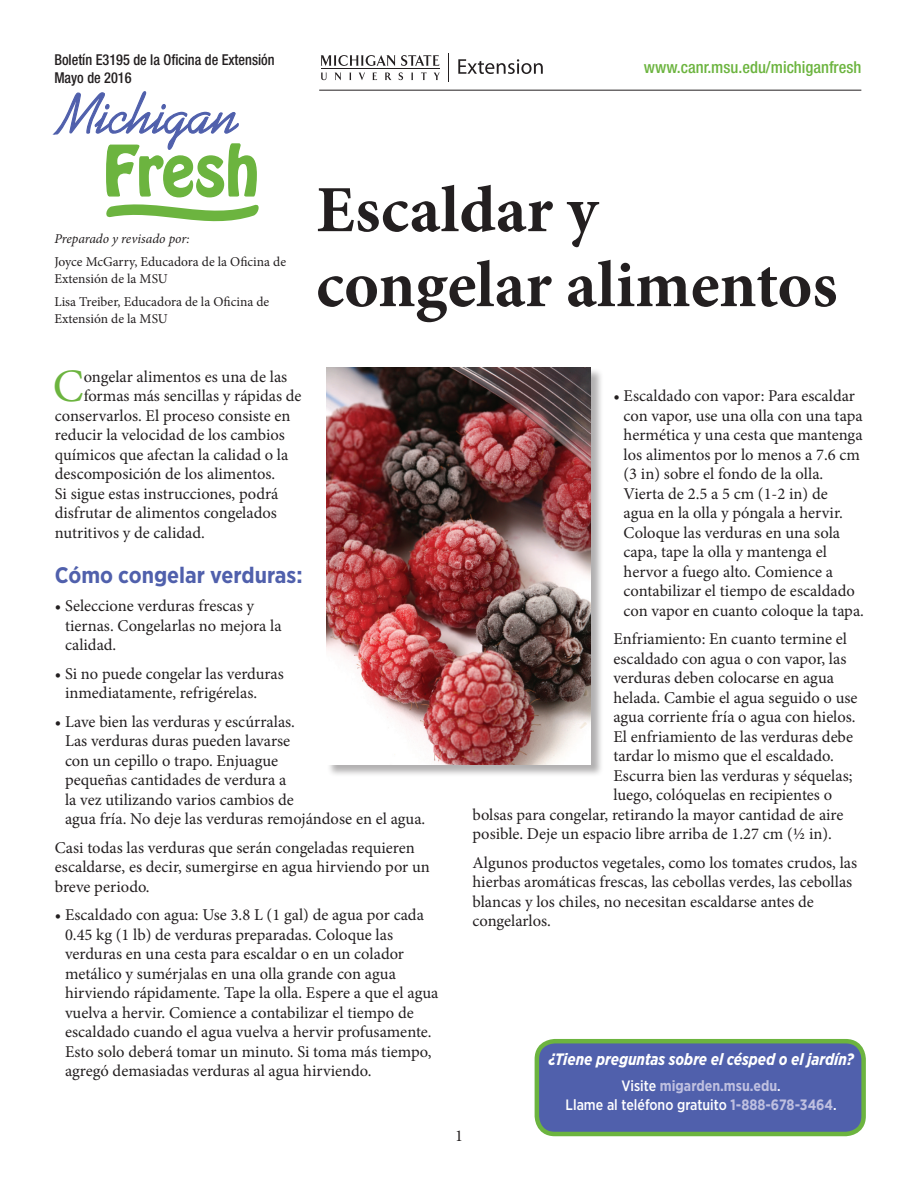
<style>
.page{position:relative;width:918px;height:1188px;background:#fff}
.page>*{position:absolute;margin:0;border:0;box-sizing:border-box;transform-origin:0 0}
.t1{font:700 66px/75px "Minion Pro";color:#231f20}
.p_drop-cap{font:46.5px "Minion Pro";color:#6cb43f}
.t2{font:700 22.5px "Gotham Narrow";color:#5060ac}
.ul{font:16.5px/19.5px "Minion Pro";color:#231f20}
.p_drop-cap-2{font:16.5px "Minion Pro";color:#231f20}
.t3{font:italic 700 16.5px "Gotham Narrow";color:#fff;scale:.95 1}
.t4{font:500 condensed 16.5px "Helvetica Neue LT Std";color:#6cb43f}
.t5{font:500 condensed 15px/18px "Helvetica Neue LT Std";color:#231f20;scale:.95 1}
.t6{font:500 15px "Gotham Narrow";color:#fff;scale:.95 1}
.t7{font:700 15px "Gotham Narrow";color:#bfc0e0;scale:.95 1}
.t8{font:13.5px/16.5px "Minion Pro";color:#231f20}
.t9{font:italic 13.5px "Minion Pro";letter-spacing:-.005em;color:#231f20}
.s1{color:#fff}
.s2{font-weight:500;color:#fff}
.s3{font-weight:700;color:#bfc0e0}
</style>
<div class="page">
<svg style="left:321px;top:73px;width:6px;height:7px"></svg>
<svg style="left:335px;top:73px;width:6px;height:7px"></svg>
<svg style="left:349px;top:73px;width:2px;height:7px"></svg>
<svg style="left:359px;top:73px;width:6px;height:7px"></svg>
<svg style="left:372px;top:73px;width:5px;height:7px"></svg>
<svg style="left:385px;top:73px;width:7px;height:7px"></svg>
<svg style="left:399px;top:72px;width:4px;height:8px"></svg>
<svg style="left:411px;top:73px;width:2px;height:7px"></svg>
<svg style="left:421px;top:73px;width:6px;height:7px"></svg>
<svg style="left:434px;top:73px;width:6px;height:7px"></svg>
<svg style="left:321px;top:55px;width:74px;height:11px"></svg>
<svg style="left:401px;top:55px;width:38px;height:11px"></svg>
<hr style="left:321px;top:68px;width:119px;height:1px;background:#231f20">
<svg style="left:458px;top:59px;width:85px;height:15px"></svg>
<hr style="left:319px;top:90px;width:542px;height:1px;background:#231f20">
<svg style="left:52px;top:91px;width:207px;height:130px"></svg>
<div style="left:326px;top:368px;width:278px;height:409px;background:#231f20;opacity:.35"></div>
<img style="left:326px;top:367px;width:265px;height:397px">
<div style="left:537px;top:1041px;width:327px;height:93px;background:#5060ac;border-radius:18px"></div>
<div style="left:535px;top:1039px;width:331px;height:97px;border:4px solid #6cb43f;border-radius:18px"></div>
<p class="t5" style="left:54px;top:50px;width:234px">Boletín E3195 de la Oficina de Extensión<br>Mayo de 2016</p>
<p class="t4" style="left:644px;top:57px;width:219px">www.canr.msu.edu/michiganfresh</p>
<p class="t9" style="left:54px;top:230px;width:137px">Preparado y revisado por:</p>
<p class="t8" style="left:54px;top:254px;width:233px">Joyce McGarry, Educadora de la Oficina de<br>Extensión de la MSU<span class="s1">.</span></p>
<p class="t8" style="left:54px;top:294px;width:216px">Lisa Treiber, Educadora de la Oficina de<br>Extensión de la MSU<span class="s1">.</span></p>
<h1 class="t1" style="left:316px;top:172px;width:540px">Escaldar y<br>congelar alimentos<span class="s1">.</span></h1>
<p class="p_drop-cap" style="left:53px;top:355px;width:32px">C</p>
<p class="p_drop-cap-2" style="left:84px;top:365px;width:205px">ongelar alimentos es una de las</p>
<p class="p_drop-cap-2" style="left:84px;top:385px;width:219px">formas más sencillas y rápidas de</p>
<p class="p_drop-cap-2" style="left:55px;top:404px;width:237px">conservarlos. El proceso consiste en</p>
<p class="p_drop-cap-2" style="left:55px;top:424px;width:232px">reducir la velocidad de los cambios</p>
<p class="p_drop-cap-2" style="left:55px;top:443px;width:235px">químicos que afectan la calidad o la</p>
<p class="p_drop-cap-2" style="left:55px;top:463px;width:222px">descomposición de los alimentos.</p>
<p class="p_drop-cap-2" style="left:55px;top:482px;width:225px">Si sigue estas instrucciones, podrá</p>
<p class="p_drop-cap-2" style="left:55px;top:502px;width:224px">disfrutar de alimentos congelados</p>
<p class="p_drop-cap-2" style="left:55px;top:521px;width:152px">nutritivos y de calidad.</p>
<p class="t2" style="left:55px;top:560px;width:249px">Cómo congelar verduras:</p>
<p class="ul" style="left:65px;top:596px;width:218px;text-indent:-10px">• Seleccione verduras frescas y tiernas. Congelarlas no mejora la calidad.</p>
<p class="ul" style="left:65px;top:664px;width:220px;text-indent:-10px">• Si no puede congelar las verduras inmediatamente, refrigérelas.</p>
<p class="ul" style="left:65px;top:712px;width:362px;text-indent:-10px">• Lave bien las verduras y escúrralas.<br>Las verduras duras pueden lavarse<br>con un cepillo o trapo. Enjuague<br>pequeñas cantidades de verdura a<br>la vez utilizando varios cambios de<br>agua fría. No deje las verduras remojándose en el agua.</p>
<p class="ul" style="left:55px;top:838px;width:377px">Casi todas las verduras que serán congeladas requieren escaldarse, es decir, sumergirse en agua hirviendo por un breve periodo.</p>
<p class="ul" style="left:65px;top:905px;width:375px;text-indent:-10px">• Escaldado con agua: Use 3.8 L (1 gal) de agua por cada 0.45 kg (1 lb) de verduras preparadas. Coloque las verduras en una cesta para escaldar o en un colador metálico y sumérjalas en una olla grande con agua hirviendo rápidamente. Tape la olla. Espere a que el agua vuelva a hervir. Comience a contabilizar el tiempo de escaldado cuando el agua vuelva a hervir profusamente.<br>Esto solo deberá tomar un minuto. Si toma más tiempo, agregó demasiadas verduras al agua hirviendo.</p>
<p class="ul" style="left:624px;top:386px;width:242px;text-indent:-10px">• Escaldado con vapor: Para escaldar con vapor, use una olla con una tapa hermética y una cesta que mantenga los alimentos por lo menos a 7.6 cm (3 in) sobre el fondo de la olla.<br>Vierta de 2.5 a 5 cm (1-2 in) de<br>agua en la olla y póngala a hervir.<br>Coloque las verduras en una sola capa, tape la olla y mantenga el hervor a fuego alto. Comience a contabilizar el tiempo de escaldado con vapor en cuanto coloque la tapa.</p>
<p class="ul" style="left:613px;top:629px;width:235px">Enfriamiento: En cuanto termine el</p>
<p class="ul" style="left:613px;top:649px;width:235px">escaldado con agua o con vapor, las</p>
<p class="ul" style="left:613px;top:668px;width:222px">verduras deben colocarse en agua</p>
<p class="ul" style="left:613px;top:688px;width:246px">helada. Cambie el agua seguido o use</p>
<p class="ul" style="left:613px;top:707px;width:244px">agua corriente fría o agua con hielos.</p>
<p class="ul" style="left:613px;top:727px;width:241px">El enfriamiento de las verduras debe</p>
<p class="ul" style="left:613px;top:746px;width:222px">tardar lo mismo que el escaldado.</p>
<p class="ul" style="left:613px;top:766px;width:241px">Escurra bien las verduras y séquelas;</p>
<p class="ul" style="left:613px;top:785px;width:220px">luego, colóquelas en recipientes o</p>
<p class="ul" style="left:472px;top:805px;width:372px">bolsas para congelar, retirando la mayor cantidad de aire</p>
<p class="ul" style="left:472px;top:824px;width:361px">posible. Deje un espacio libre arriba de 1.27 cm (½ in).</p>
<p class="ul" style="left:472px;top:853px;width:386px">Algunos productos vegetales, como los tomates crudos, las hierbas aromáticas frescas, las cebollas verdes, las cebollas blancas y los chiles, no necesitan escaldarse antes de congelarlos.</p>
<p class="ul" style="left:455px;top:1126px;width:9px">1</p>
<p class="t3" style="left:548px;top:1049px;width:323px">¿Tiene preguntas sobre el césped o el jardín?</p>
<p class="t7" style="left:622px;top:1076px;width:169px"><span class="s2">Visite</span> migarden.msu.edu<span class="s2">.</span></p>
<p class="t6" style="left:566px;top:1095px;width:287px">Llame al teléfono gratuito <span class="s3">1-888-678-3464</span>.</p>
</div>
